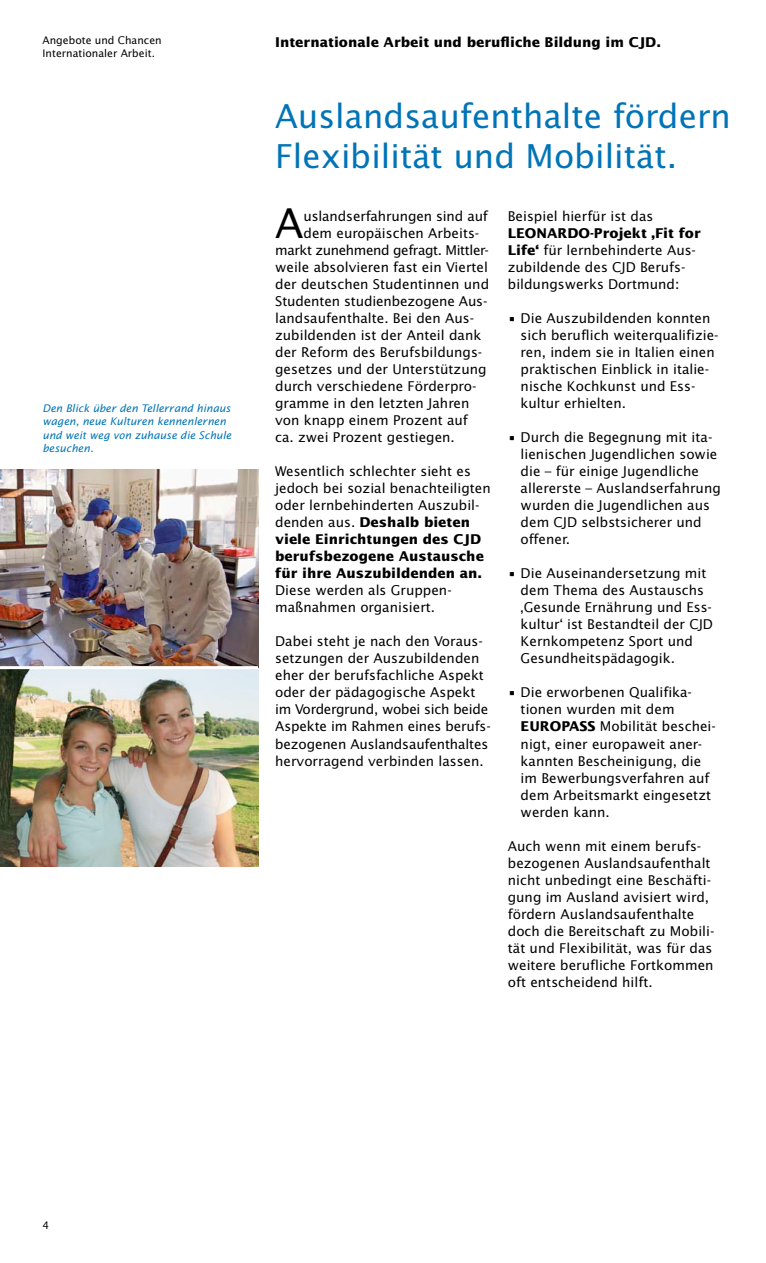
<style>
.page{position:relative;width:766px;height:1263px;background:#fff}
.page>*{position:absolute;margin:0;border:0;box-sizing:border-box;transform-origin:0 0}
.t1{font:41.1px "Lucida Sans";color:#000}
.t2{font:33px/39.6px "Lucida Sans";color:#0074b7}
.t3{font:13.5px/17px "Lucida Sans";color:#000}
.t4{font:700 13.5px "Lucida Sans";color:#000}
.t5{font:13.5px "Lucida Sans";letter-spacing:-.03em;color:#000}
.t6{font:italic 10.5px/13.5px "Lucida Sans";color:#0074b7}
.t7{font:10.5px/12.6px "Lucida Sans";color:#000}
.s1{font-weight:700}
</style>
<div class="page">
<img style="left:0;top:469px;width:258px;height:397px">
<hr style="left:0;top:666px;width:258px;height:3px;background:#fff">
<p class="t7" style="left:43px;top:34px;width:121px">Angebote und Chancen<br>Internationaler Arbeit.</p>
<p class="t6" style="left:43px;top:401px;width:190px">Den Blick über den Tellerrand hinaus wagen, neue Kulturen kennenlernen und weit weg von zuhause die Schule besuchen.</p>
<p class="t4" style="left:275px;top:34px;width:387px">Internationale Arbeit und berufliche Bildung im CJD.</p>
<h2 class="t2" style="left:275px;top:96px;width:457px">Auslandsaufenthalte fördern<br>Flexibilität und Mobilität.</h2>
<h1 class="t1" style="left:275px;top:198px;width:30px">A</h1>
<p class="t3" style="left:303px;top:207px;width:186px">uslandserfahrungen sind auf</p>
<p class="t3" style="left:303px;top:224px;width:177px">dem europäischen Arbeits-</p>
<p class="t5" style="left:275px;top:242px;width:215px">markt zunehmend gefragt. Mittler-</p>
<p class="t3" style="left:275px;top:258px;width:214px">weile absolvieren fast ein Viertel</p>
<p class="t3" style="left:275px;top:275px;width:215px">der deutschen Studentinnen und</p>
<p class="t3" style="left:275px;top:292px;width:214px">Studenten studienbezogene Aus-</p>
<p class="t3" style="left:275px;top:309px;width:200px">landsaufenthalte. Bei den Aus-</p>
<p class="t3" style="left:275px;top:326px;width:207px">zubildenden ist der Anteil dank</p>
<p class="t3" style="left:275px;top:344px;width:208px">der Reform des Berufsbildungs-</p>
<p class="t3" style="left:275px;top:361px;width:213px">gesetzes und der Unterstützung</p>
<p class="t3" style="left:275px;top:378px;width:203px">durch verschiedene Förderpro-</p>
<p class="t3" style="left:275px;top:395px;width:196px">gramme in den letzten Jahren</p>
<p class="t3" style="left:275px;top:412px;width:194px">von knapp einem Prozent auf</p>
<p class="t3" style="left:275px;top:429px;width:181px">ca. zwei Prozent gestiegen.</p>
<p class="t3" style="left:275px;top:463px;width:217px">Wesentlich schlechter sieht es jedoch bei sozial benachteiligten oder lernbehinderten Auszubil&shy;denden aus. <span class="s1">Deshalb bieten viele Einrichtungen des CJD berufsbezogene Austausche für ihre Auszubildenden an.</span></p>
<p class="t3" style="left:275px;top:582px;width:178px">Diese werden als Gruppen&shy;maßnahmen organisiert.</p>
<p class="t3" style="left:275px;top:633px;width:217px">Dabei steht je nach den Voraus&shy;setzungen der Auszubildenden eher der berufsfachliche Aspekt oder der pädagogische Aspekt im Vordergrund, wobei sich beide<br>Aspekte im Rahmen eines berufs&shy;bezogenen Auslandsaufenthaltes hervorragend verbinden lassen.</p>
<p class="t3" style="left:507px;top:207px;width:147px">Beispiel hierfür ist das</p>
<p class="t3" style="left:507px;top:224px;width:194px"><span class="s1">LEONARDO-Projekt ‚Fit for<br>Life‘</span> für lernbehinderte Aus&shy;zubildende des CJD Berufs&shy;bildungswerks Dortmund:</p>
<p class="t3" style="left:520px;top:309px;width:199px;text-indent:-13px">• Die Auszubildenden konnten sich beruflich weiterqualifizie&shy;ren, indem sie in Italien einen praktischen Einblick in italie&shy;nische Kochkunst und Ess&shy;kultur erhielten.</p>
<p class="t3" style="left:520px;top:429px;width:201px;text-indent:-13px">• Durch die Begegnung mit ita&shy;lienischen Jugendlichen sowie die – für einige Jugendliche allererste – Auslandserfahrung wurden die Jugendlichen aus dem CJD selbstsicherer und offener.</p>
<p class="t3" style="left:520px;top:565px;width:194px;text-indent:-13px">• Die Auseinandersetzung mit dem Thema des Austauschs ‚Gesunde Ernährung und Ess&shy;kultur‘ ist Bestandteil der CJD<br>Kernkompetenz Sport und<br>Gesundheitspädagogik.</p>
<p class="t3" style="left:520px;top:684px;width:197px;text-indent:-13px">• Die erworbenen Qualifika&shy;tionen wurden mit dem<br><span class="s1">EUROPASS</span> Mobilität beschei&shy;nigt, einer europaweit aner&shy;kannten Bescheinigung, die im Bewerbungsverfahren auf dem Arbeitsmarkt eingesetzt werden kann.</p>
<p class="t3" style="left:507px;top:837px;width:208px">Auch wenn mit einem berufs&shy;bezogenen Auslandsaufenthalt nicht unbedingt eine Beschäfti&shy;gung im Ausland avisiert wird, fördern Auslandsaufenthalte doch die Bereitschaft zu Mobili&shy;tät und Flexibilität, was für das weitere berufliche Fortkommen oft entscheidend hilft.</p>
<p class="t7" style="left:43px;top:1218px;width:8px">4</p>
</div>
